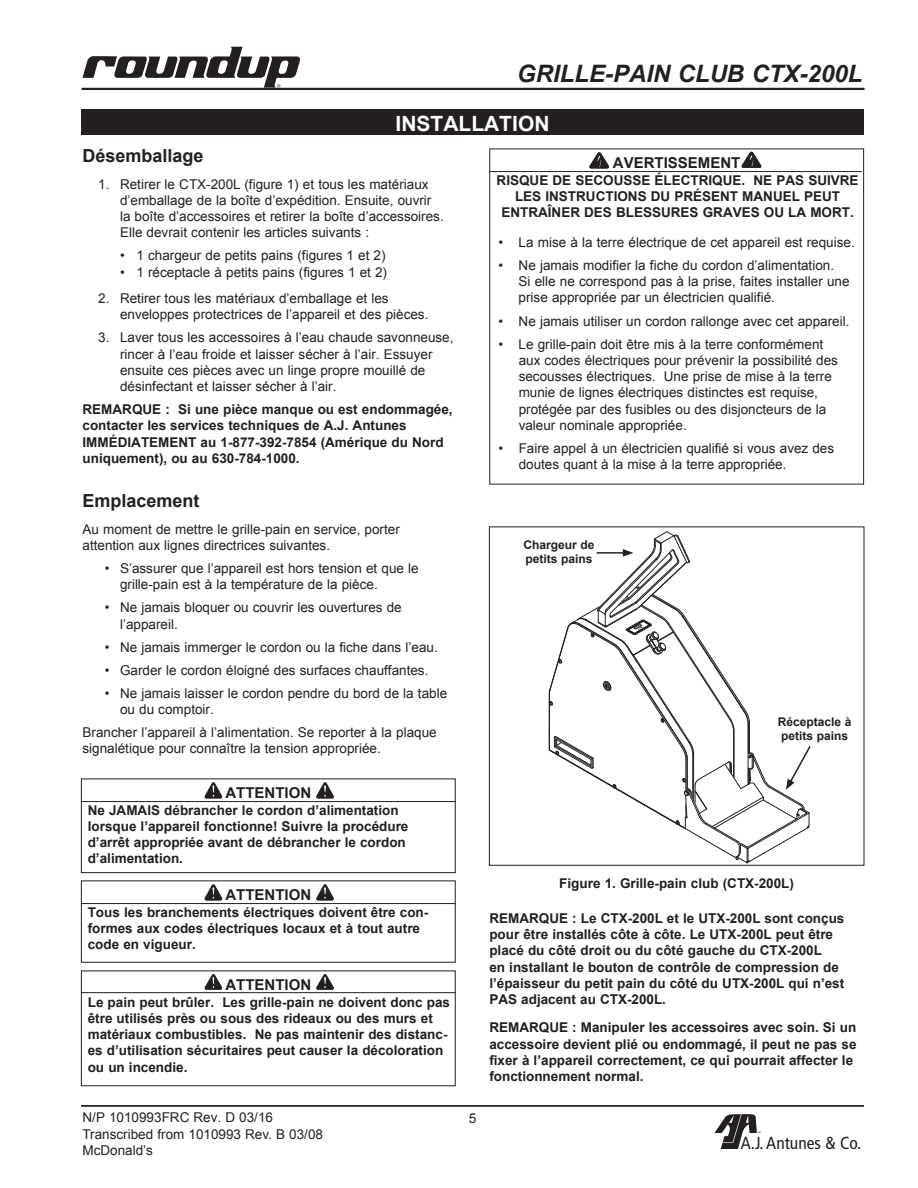
<style>
.page{position:relative;width:918px;height:1188px;background:#fff}
.page>*{position:absolute;margin:0;border:0;box-sizing:border-box;transform-origin:0 0}
.t1{font:italic 700 24px "Arial";color:#231f20}
.t2{font:700 21px "Arial";color:#fff}
.t3{font:700 18px "Arial";color:#231f20}
.t4{font:condensed 17.4px "Frutiger LT Std";color:#231f20}
.t5{font:700 15px "Arial";color:#231f20}
.t6{font:13.5px/16.2px "Arial";color:#231f20}
.t7{font:700 13.5px/16.2px "Arial";color:#231f20}
.t8{font:700 12px/14.4px "Arial";color:#231f20}
.t9{font:italic 900 1.65px "Arial";color:#231f20}
</style>
<div class="page">
<hr style="left:82px;top:88px;width:783px;height:2px;background:#231f20">
<hr style="left:81px;top:1105px;width:783px;height:2px;background:#231f20">
<svg style="left:82px;top:47px;width:218px;height:41px"></svg>
<svg style="left:714px;top:1114px;width:47px;height:35px"></svg>
<div style="left:489px;top:148px;width:375px;height:336px;border:1px solid #231f20"></div>
<hr style="left:490px;top:171px;width:372px;height:1px;background:#231f20">
<svg style="left:590px;top:152px;width:19px;height:16px"></svg>
<svg style="left:742px;top:152px;width:19px;height:16px"></svg>
<div style="left:81px;top:970px;width:375px;height:116px;border:1px solid #231f20"></div>
<hr style="left:81px;top:992px;width:375px;height:1px;background:#231f20">
<svg style="left:205px;top:974px;width:17px;height:16px"></svg>
<svg style="left:316px;top:974px;width:18px;height:16px"></svg>
<div style="left:81px;top:880px;width:375px;height:83px;border:1px solid #231f20"></div>
<hr style="left:81px;top:903px;width:375px;height:1px;background:#231f20">
<svg style="left:205px;top:884px;width:17px;height:16px"></svg>
<svg style="left:316px;top:884px;width:18px;height:16px"></svg>
<div style="left:81px;top:110px;width:783px;height:25px;background:#231f20"></div>
<div style="left:489px;top:526px;width:375px;height:340px;border:1px solid #231f20"></div>
<svg style="left:548px;top:531px;width:263px;height:333px"></svg>
<div style="left:81px;top:778px;width:375px;height:95px;border:1px solid #231f20"></div>
<hr style="left:81px;top:801px;width:375px;height:1px;background:#231f20">
<svg style="left:205px;top:782px;width:17px;height:16px"></svg>
<svg style="left:316px;top:782px;width:18px;height:16px"></svg>
<h1 class="t1" style="left:517px;top:57px;width:345px">GRILLE-PAIN CLUB CTX-200L</h1>
<h2 class="t2" style="left:396px;top:109px;width:155px">Installation</h2>
<h3 class="t3" style="left:82px;top:143px;width:123px">Désemballage</h3>
<p class="t6" style="left:120px;top:176px;width:325px;text-indent:-22px">1. Retirer le CTX-200L (figure 1) et tous les matériaux d’emballage de la boîte d’expédition. Ensuite, ouvrir la boîte d’accessoires et retirer la boîte d’accessoires.<br>Elle devrait contenir les articles suivants :</p>
<p class="t6" style="left:120px;top:248px;width:267px">• 1 chargeur de petits pains (figures 1 et 2)</p>
<p class="t6" style="left:120px;top:264px;width:269px">• 1 réceptacle à petits pains (figures 1 et 2)</p>
<p class="t6" style="left:120px;top:290px;width:310px;text-indent:-22px">2. Retirer tous les matériaux d’emballage et les enveloppes protectrices de l’appareil et des pièces.</p>
<p class="t6" style="left:120px;top:330px;width:335px;text-indent:-22px">3. Laver tous les accessoires à l’eau chaude savonneuse, rincer à l’eau froide et laisser sécher à l’air. Essuyer ensuite ces pièces avec un linge propre mouillé de désinfectant et laisser sécher à l’air.</p>
<p class="t7" style="left:83px;top:402px;width:41px">REMARQUE</p>
<p class="t7" style="left:83px;top:402px;width:372px;text-indent:83px">: Si une pièce manque ou est endommagée, contacter les services techniques de A.J. Antunes IMMÉDIATEMENT au 1-877-392-7854 (Amérique du Nord uniquement), ou au 630-784-1000.</p>
<h3 class="t3" style="left:82px;top:488px;width:119px">Emplacement</h3>
<p class="t6" style="left:82px;top:521px;width:319px">Au moment de mettre le grille-pain en service, porter attention aux lignes directrices suivantes.</p>
<p class="t6" style="left:120px;top:560px;width:300px;text-indent:-15px">• S’assurer que l’appareil est hors tension et que le grille-pain est à la température de la pièce.</p>
<p class="t6" style="left:120px;top:600px;width:283px;text-indent:-15px">• Ne jamais bloquer ou couvrir les ouvertures de l’appareil.</p>
<p class="t6" style="left:105px;top:639px;width:335px">• Ne jamais immerger le cordon ou la fiche dans l’eau.</p>
<p class="t6" style="left:105px;top:662px;width:325px">• Garder le cordon éloigné des surfaces chauffantes.</p>
<p class="t6" style="left:120px;top:685px;width:329px;text-indent:-15px">• Ne jamais laisser le cordon pendre du bord de la table ou du comptoir.</p>
<p class="t6" style="left:83px;top:724px;width:356px">Brancher l’appareil à l’alimentation. Se reporter à la plaque signalétique pour connaître la tension appropriée.</p>
<p class="t5" style="left:225px;top:782px;width:11px">Att</p>
<p class="t5" style="left:255px;top:782px;width:58px">ention</p>
<p class="t7" style="left:88px;top:802px;width:322px;text-indent:77px">débrancher le cordon d’alimentation lorsque l’appareil fonctionne! Suivre la procédure d’arrêt appropriée avant de débrancher le cordon d’alimentation.</p>
<p class="t7" style="left:88px;top:802px;width:59px">Ne JAMAIS</p>
<p class="t5" style="left:225px;top:884px;width:11px">Att</p>
<p class="t5" style="left:255px;top:884px;width:58px">ention</p>
<p class="t7" style="left:88px;top:904px;width:342px">Tous les branchements électriques doivent être con&shy;formes aux codes électriques locaux et à tout autre code en vigueur.</p>
<p class="t5" style="left:225px;top:974px;width:11px">Att</p>
<p class="t5" style="left:255px;top:974px;width:58px">ention</p>
<p class="t7" style="left:88px;top:994px;width:364px">Le pain peut brûler. Les grille-pain ne doivent donc pas être utilisés près ou sous des rideaux ou des murs et matériaux combustibles. Ne pas maintenir des distanc&shy;es d’utilisation sécuritaires peut causer la décoloration ou un incendie.</p>
<p class="t5" style="left:613px;top:152px;width:125px">Avertissement</p>
<p class="t7" style="left:497px;top:172px;width:10px">RISQUE</p>
<p class="t7" style="left:553px;top:172px;width:61px">DE SECOUSSE</p>
<p class="t7" style="left:655px;top:172px;width:54px">ÉLECTRIQUE</p>
<p class="t7" style="left:742px;top:172px;width:119px">. Ne pas suivre</p>
<p class="t7" style="left:515px;top:188px;width:323px">les instructions du présent manuel peut</p>
<p class="t7" style="left:501px;top:205px;width:354px">entraîner des blessures g raves ou la mort.</p>
<p class="t6" style="left:498px;top:234px;width:358px">• La mise à la terre électrique de cet appareil est requise.</p>
<p class="t6" style="left:519px;top:257px;width:332px;text-indent:-20px">• Ne jamais modifier la fiche du cordon d’alimentation.<br>Si elle ne correspond pas à la prise, faites installer une prise appropriée par un électricien qualifié.</p>
<p class="t6" style="left:498px;top:313px;width:353px">• Ne jamais utiliser un cordon rallonge avec cet appareil.</p>
<p class="t6" style="left:519px;top:336px;width:321px;text-indent:-20px">• Le grille-pain doit être mis à la terre conformément aux codes électriques pour prévenir la possibilité des secousses électriques. Une prise de mise à la terre munie de lignes électriques distinctes est requise, protégée par des fusibles ou des disjoncteurs de la valeur nominale appropriée.</p>
<p class="t6" style="left:519px;top:440px;width:317px;text-indent:-20px">• Faire appel à un électricien qualifié si vous avez des doutes quant à la mise à la terre appropriée.</p>
<p class="t8" style="left:523px;top:538px;width:73px">Chargeur de petits pains</p>
<p class="t9" style="left:638px;top:628px;width:7px;rotate:-30deg">CLUB</p>
<p class="t8" style="left:778px;top:715px;width:75px">Réceptacle à petits pains</p>
<p class="t7" style="left:559px;top:875px;width:236px">Figure 1. Grille-pain club (CTX-200L)</p>
<p class="t7" style="left:489px;top:911px;width:41px">REMARQUE</p>
<p class="t7" style="left:489px;top:911px;width:357px;text-indent:83px">: Le CTX-200L et le UTX-200L sont conçus pour être installés côte à côte. Le UTX-200L peut être placé du côté droit ou du côté gauche du CTX-200L<br>en installant le bouton de contrôle de compression de l’épaisseur du petit pain du côté du UTX-200L qui n’est PAS</p>
<p class="t7" style="left:489px;top:986px;width:178px;line-height:27.9px;text-indent:32px">adjacent au CTX-200L.<br>REMARQUE</p>
<p class="t7" style="left:489px;top:1020px;width:369px;text-indent:83px">: Manipuler les accessoires avec soin. Si un accessoire devient plié ou endommagé, il peut ne pas se fixer à l’appareil correctement, ce qui pourrait affecter le fonctionnement normal.</p>
<p class="t6" style="left:82px;top:1110px;width:192px">N/P 1010993FRC Rev. D 03/16</p>
<p class="t6" style="left:469px;top:1110px;width:9px">5</p>
<p class="t6" style="left:82px;top:1126px;width:242px">Transcribed from 1010993 Rev. B 03/08<br>McDonald’s</p>
<p class="t4" style="left:741px;top:1133px;width:122px">A.J. Antunes &amp; Co.</p>
</div>
